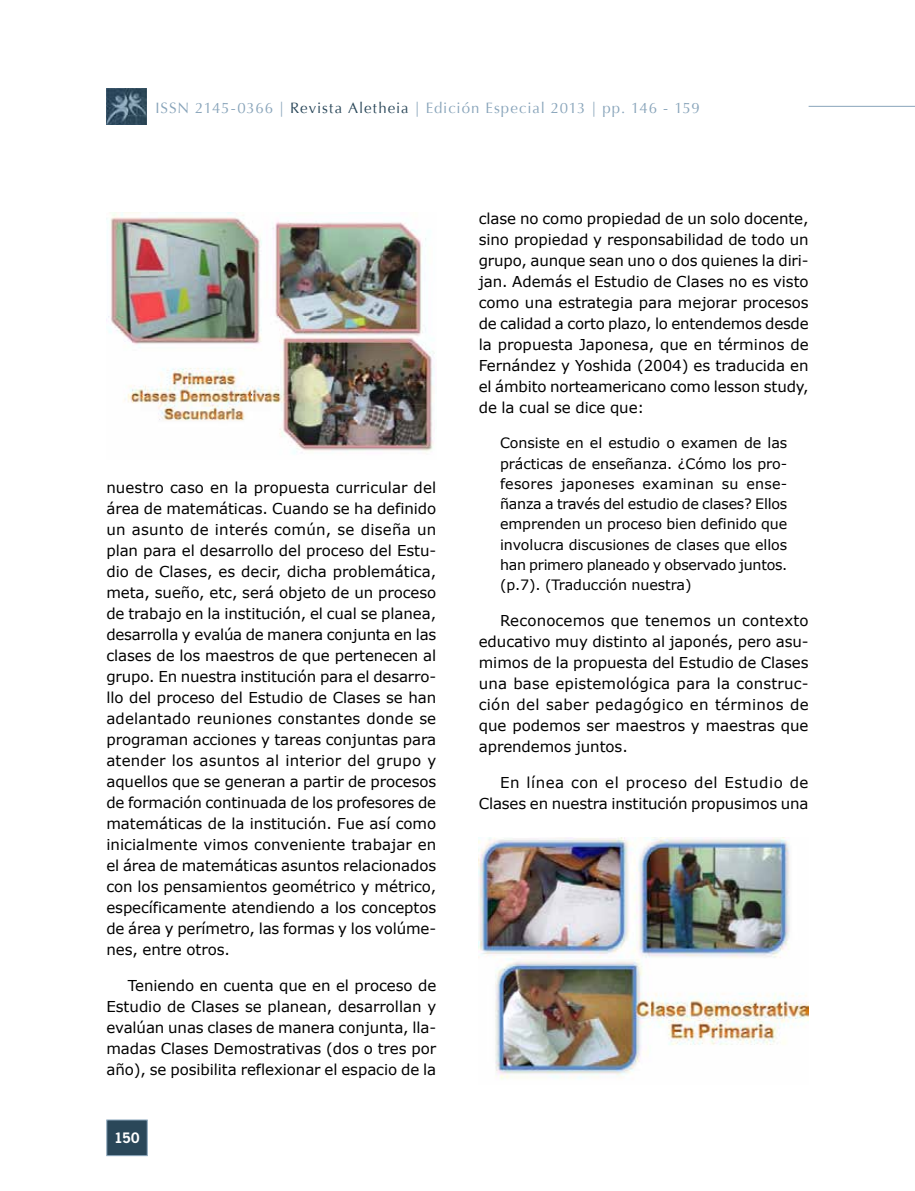
<style>
.page{position:relative;width:915px;height:1191px;background:#fff}
.page>*{position:absolute;margin:0;border:0;box-sizing:border-box;transform-origin:0 0}
.t1{font:15px/21px "Verdana";letter-spacing:-.005em;color:#000;text-align:justify}
.t2{font:15px "Optima";letter-spacing:.06em;color:#88a4ba}
.t3{font:14.25px/20.2px "Verdana";letter-spacing:-.02em;color:#000;text-align:justify}
.t4{font:700 13.5px "News Gothic Std";color:#fff}
.s1{color:#2a4759}
</style>
<div class="page">
<hr style="left:808px;top:106px;width:106px;height:1px;background:#88a4ba">
<img style="left:106px;top:88px;width:41px;height:36px">
<div style="left:106px;top:1119px;width:42px;height:37px;background:#2a4759;border:1px solid #88a4ba"></div>
<img style="left:106px;top:213px;width:329px;height:241px">
<img style="left:478px;top:837px;width:330px;height:243px">
<p class="t2" style="left:155px;top:99px;width:545px">ISSN 2145-0366 | <span class="s1">Revista Aletheia</span> | Edición Especial 2013 | pp. 146 - 159</p>
<p class="t1" style="left:106px;top:476px;width:331px">nuestro caso en la propuesta curricular del área de matemáticas. Cuando se ha definido un asunto de interés común, se diseña un plan para el desarrollo del proceso del Estu&shy;dio de Clases, es decir, dicha problemática, meta, sueño, etc, será objeto de un proceso de trabajo en la institución, el cual se planea, desarrolla y evalúa de manera conjunta en las clases de los maestros de que pertenecen al grupo. En nuestra institución para el desarro&shy;llo del proceso del Estudio de Clases se han adelantado reuniones constantes donde se programan acciones y tareas conjuntas para atender los asuntos al interior del grupo y aquellos que se generan a partir de procesos de formación continuada de los profesores de matemáticas de la institución. Fue así como inicialmente vimos conveniente trabajar en el área de matemáticas asuntos relacionados con los pensamientos geométrico y métrico, específicamente atendiendo a los conceptos de área y perímetro, las formas y los volúme&shy;nes, entre otros.</p>
<p class="t1" style="left:106px;top:974px;width:331px;text-indent:21px">Teniendo en cuenta que en el proceso de Estudio de Clases se planean, desarrollan y evalúan unas clases de manera conjunta, lla&shy;madas Clases Demostrativas (dos o tres por año), se posibilita reflexionar el espacio de la</p>
<p class="t4" style="left:114px;top:1129px;width:27px">150</p>
<p class="t1" style="left:478px;top:208px;width:331px">clase no como propiedad de un solo docente, sino propiedad y responsabilidad de todo un grupo, aunque sean uno o dos quienes la diri&shy;jan. Además el Estudio de Clases no es visto como una estrategia para mejorar procesos de calidad a corto plazo, lo entendemos desde la propuesta Japonesa, que en términos de Fernández y Yoshida (2004) es traducida en el ámbito norteamericano como lesson study, de la cual se dice que:</p>
<p class="t3" style="left:500px;top:433px;width:289px">Consiste en el estudio o examen de las prácticas de enseñanza. ¿Cómo los pro&shy;fesores japoneses examinan su ense&shy;ñanza a través del estudio de clases? Ellos emprenden un proceso bien definido que involucra discusiones de clases que ellos han primero planeado y observado juntos. (p.7). (Traducción nuestra)</p>
<p class="t1" style="left:478px;top:610px;width:331px;text-indent:21px">Reconocemos que tenemos un contexto educativo muy distinto al japonés, pero asu&shy;mimos de la propuesta del Estudio de Clases una base epistemológica para la construc&shy;ción del saber pedagógico en términos de que podemos ser maestros y maestras que aprendemos juntos.</p>
<p class="t1" style="left:478px;top:772px;width:331px;text-align:right">En línea con el proceso del Estudio de<br>Clases en nuestra institución propusimos una</p>
</div>
